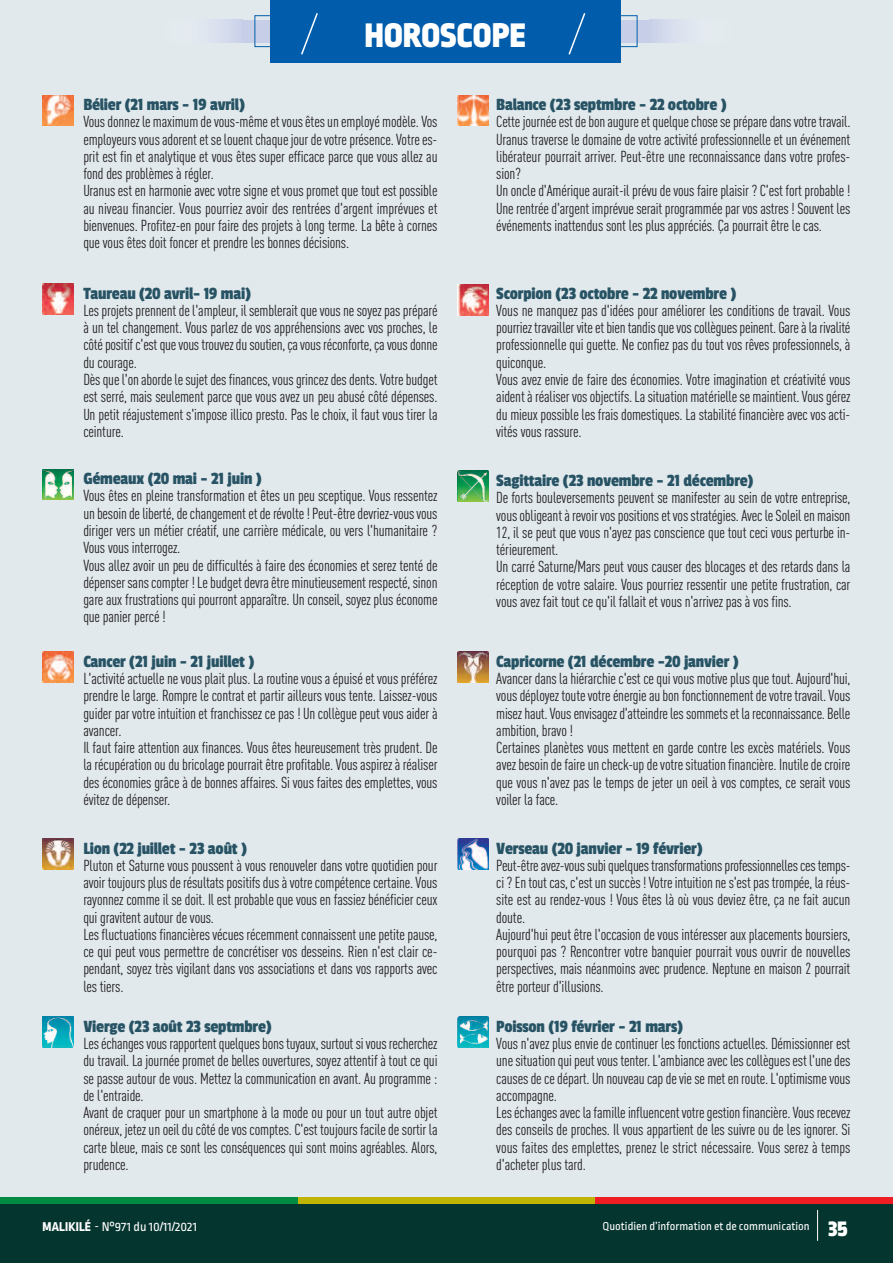
<style>
.page{position:relative;width:893px;height:1263px;background:#e1e9ed}
.page>*{position:absolute;margin:0;border:0;box-sizing:border-box;transform-origin:0 0}
.t1{font:900 36px "Ropa Sans Pro";letter-spacing:.01em;color:#fff}
.t2{font:18px "Passion One";letter-spacing:-.01em;color:#275364}
.t3{font:condensed 15.75px/17.2px "DIN Pro";letter-spacing:-.01em;color:#231f20}
.t4{font:13.5px "Ropa Sans Pro";color:#fff}
.t5{font:12px "Ropa Sans Pro";color:#fff}
.s1{font-weight:800}
.s2{font-weight:900;font-size:24px}
</style>
<div class="page">
<div style="left:242px;top:20px;width:407px;height:23px;background:#c7cfe8"></div>
<div style="left:271px;top:0;width:350px;height:63px;background:#015dac"></div>
<svg style="left:301px;top:13px;width:17px;height:42px"></svg>
<svg style="left:568px;top:13px;width:18px;height:42px"></svg>
<div style="left:159px;top:20px;width:83px;height:23px;background:linear-gradient(to right,#e9f0f0,#d1d8ec)"></div>
<div style="left:649px;top:20px;width:84px;height:23px;background:linear-gradient(to right,#cfd6ec,#e9f0f0)"></div>
<img style="left:43px;top:95px;width:31px;height:30px">
<img style="left:43px;top:284px;width:31px;height:30px">
<img style="left:43px;top:469px;width:31px;height:31px">
<img style="left:43px;top:652px;width:31px;height:31px">
<img style="left:43px;top:838px;width:31px;height:31px">
<img style="left:43px;top:1017px;width:31px;height:30px">
<img style="left:457px;top:95px;width:32px;height:31px">
<img style="left:457px;top:471px;width:32px;height:31px">
<img style="left:457px;top:285px;width:32px;height:30px">
<img style="left:457px;top:652px;width:32px;height:31px">
<img style="left:457px;top:838px;width:32px;height:31px">
<img style="left:457px;top:1017px;width:32px;height:30px">
<div style="left:0;top:1203px;width:893px;height:60px;background:#05352f"></div>
<div style="left:0;top:1197px;width:298px;height:6px;background:#008b43"></div>
<div style="left:298px;top:1197px;width:297px;height:6px;background:#c0b301"></div>
<div style="left:595px;top:1197px;width:298px;height:6px;background:#ee1d23"></div>
<hr style="left:817px;top:1210px;width:1px;height:31px;background:#fff">
<h1 class="t1" style="left:365px;top:23px;width:162px">HOROSCOPE</h1>
<p class="t2" style="left:83px;top:95px;width:163px">Bélier (21 mars - 19 avril)</p>
<p class="t3" style="left:83px;top:115px;width:356px">Vous donnez le maximum de vous-même et vous êtes un employé modèle. Vos employeurs vous adorent et se louent chaque jour de votre présence. Votre es&shy;prit est fin et analytique et vous êtes super efficace parce que vous allez au fond des problèmes à régler.<br>Uranus est en harmonie avec votre signe et vous promet que tout est possible au niveau financier. Vous pourriez avoir des rentrées d'argent imprévues et bienvenues. Profitez-en pour faire des projets à long terme. La bête à cornes que vous êtes doit foncer et prendre les bonnes décisions.</p>
<p class="t2" style="left:83px;top:284px;width:169px">Taureau (20 avril- 19 mai)</p>
<p class="t3" style="left:83px;top:303px;width:356px">Les projets prennent de l'ampleur, il semblerait que vous ne soyez pas préparé à un tel changement. Vous parlez de vos appréhensions avec vos proches, le côtépositifc'estquevoustrouvezdusoutien,çavousréconforte,çavousdonne du courage.<br>Dèsquel'onabordelesujetdesfinances,vousgrincezdesdents.Votrebudget est serré, mais seulement parce que vous avez un peu abusé côté dépenses.<br>Un petit réajustement s'impose illico presto. Pas le choix, il faut vous tirer la ceinture.</p>
<p class="t2" style="left:83px;top:469px;width:180px">Gémeaux (20 mai - 21 juin )</p>
<p class="t3" style="left:83px;top:489px;width:356px">Vous êtes en pleine transformation et êtes un peu sceptique. Vous ressentez unbesoindeliberté,dechangementetderévolte! Peut-êtredevriez-vousvous diriger vers un métier créatif, une carrière médicale, ou vers l'humanitaire ?<br>Vous vous interrogez.<br>Vous allez avoir un peu de difficultés à faire des économies et serez tenté de dépensersanscompter !Lebudgetdevraêtre minutieusement respecté,sinon gare aux frustrations qui pourront apparaître. Un conseil, soyez plus économe que panier percé !</p>
<p class="t2" style="left:83px;top:652px;width:172px">Cancer (21 juin - 21 juillet )</p>
<p class="t3" style="left:83px;top:671px;width:356px">L'activité actuelle ne vous plait plus. La routine vous a épuisé et vous préférez prendre le large. Rompre le contrat et partir ailleurs vous tente. Laissez-vous guider par votre intuition et franchissez ce pas ! Un collègue peut vous aider à avancer.<br>Il faut faire attention aux finances. Vous êtes heureusement très prudent. De la récupération ou du bricolage pourrait être profitable. Vous aspirez à réaliser des économies grâce à de bonnes affaires. Si vous faites des emplettes, vous évitez de dépenser.</p>
<p class="t2" style="left:83px;top:838px;width:165px">Lion (22 juillet - 23 août )</p>
<p class="t3" style="left:83px;top:858px;width:356px">Pluton et Saturne vous poussent à vous renouveler dans votre quotidien pour avoir toujours plus de résultats positifs dus à votre compétence certaine. Vous rayonnez comme il se doit. Il est probable que vous en fassiez bénéficier ceux qui gravitent autour de vous.<br>Les fluctuations financières vécues récemment connaissent une petite pause, ce qui peut vous permettre de concrétiser vos desseins. Rien n'est clair ce&shy;pendant, soyez très vigilant dans vos associations et dans vos rapports avec les tiers.</p>
<p class="t2" style="left:83px;top:1017px;width:190px">Vierge (23 août 23 septmbre)</p>
<p class="t3" style="left:83px;top:1036px;width:356px">Leséchangesvousrapportentquelquesbonstuyaux,surtoutsivousrecherchez du travail. La journée promet de belles ouvertures, soyez attentif à tout ce qui se passe autour de vous. Mettez la communication en avant. Au programme : de l'entraide.<br>Avant de craquer pour un smartphone à la mode ou pour un tout autre objet onéreux, jetez un oeil du côté de vos comptes. C'est toujours facile de sortir la carte bleue, mais ce sont les conséquences qui sont moins agréables. Alors, prudence.</p>
<p class="t2" style="left:496px;top:95px;width:232px">Balance (23 septmbre - 22 octobre )</p>
<p class="t3" style="left:496px;top:115px;width:356px">Cettejournéeestdebonaugureetquelquechosesepréparedansvotretravail.<br>Uranus traverse le domaine de votre activité professionnelle et un événement libérateur pourrait arriver. Peut-être une reconnaissance dans votre profes&shy;sion?<br>Un oncle d'Amérique aurait-il prévu de vous faire plaisir ? C'est fort probable !<br>Une rentrée d'argent imprévue serait programmée par vos astres ! Souvent les événements inattendus sont les plus appréciés. Ça pourrait être le cas.</p>
<p class="t2" style="left:496px;top:284px;width:242px">Scorpion (23 octobre - 22 novembre )</p>
<p class="t3" style="left:496px;top:303px;width:356px">Vous ne manquez pas d'idées pour améliorer les conditions de travail. Vous pourriez travaillerviteetbientandisquevoscollèguespeinent. Gareàlarivalité professionnelle qui guette. Ne confiez pas du tout vos rêves professionnels, à quiconque.<br>Vous avez envie de faire des économies. Votre imagination et créativité vous aident à réaliser vos objectifs. La situation matérielle se maintient. Vous gérez du mieux possible les frais domestiques. La stabilité financière avec vos acti&shy;vités vous rassure.</p>
<p class="t2" style="left:496px;top:471px;width:259px">Sagittaire (23 novembre - 21 décembre)</p>
<p class="t3" style="left:496px;top:491px;width:356px">De forts bouleversements peuvent se manifester au sein de votre entreprise, vousobligeantàrevoirvospositionsetvosstratégies.AvecleSoleilen maison 12, il se peut que vous n'ayez pas conscience que tout ceci vous perturbe in&shy;térieurement.<br>Un carré Saturne/Mars peut vous causer des blocages et des retards dans la réception de votre salaire. Vous pourriez ressentir une petite frustration, car vous avez fait tout ce qu'il fallait et vous n'arrivez pas à vos fins.</p>
<p class="t2" style="left:496px;top:652px;width:244px">Capricorne (21 décembre -20 janvier )</p>
<p class="t3" style="left:496px;top:671px;width:356px">Avancer dans la hiérarchie c'est ce qui vous motive plus que tout. Aujourd'hui, vousdéployez toutevotreénergieaubonfonctionnementdevotretravail.Vous misezhaut.Vousenvisagezd'atteindrelessommetset lareconnaissance. Belle ambition, bravo !<br>Certaines planètes vous mettent en garde contre les excès matériels. Vous avez besoin de faire un check-up de votre situation financière. Inutile de croire que vous n'avez pas le temps de jeter un oeil à vos comptes, ce serait vous voiler la face.</p>
<p class="t2" style="left:496px;top:838px;width:208px">Verseau (20 janvier - 19 février)</p>
<p class="t3" style="left:496px;top:858px;width:356px">Peut-êtreavez-voussubiquelquestransformationsprofessionnellescestemps&shy;ci?Entoutcas,c'estunsuccès!Votreintuitionnes'estpastrompée, laréus&shy;site est au rendez-vous ! Vous êtes là où vous deviez être, ça ne fait aucun doute.<br>Aujourd'hui peut être l'occasion de vous intéresser aux placements boursiers, pourquoi pas ? Rencontrer votre banquier pourrait vous ouvrir de nouvelles perspectives, mais néanmoins avec prudence. Neptune en maison 2 pourrait être porteur d'illusions.</p>
<p class="t2" style="left:496px;top:1017px;width:188px">Poisson (19 février - 21 mars)</p>
<p class="t3" style="left:496px;top:1036px;width:356px">Vous n'avez plus envie de continuer les fonctions actuelles. Démissionner est unesituationquipeutvoustenter.L'ambianceaveclescollèguesest l'unedes causes de ce départ. Un nouveau cap de vie se met en route. L'optimisme vous accompagne.<br>Leséchangesaveclafamilleinfluencentvotregestionfinancière.Vousrecevez des conseils de proches. Il vous appartient de les suivre ou de les ignorer. Si vous faites des emplettes, prenez le strict nécessaire. Vous serez à temps d'acheter plus tard.</p>
<p class="t4" style="left:43px;top:1222px;width:156px"><span class="s1">MALIKILé</span> - N°971 du 10/11/2021</p>
<p class="t5" style="left:603px;top:1222px;width:246px">Quotidien d’information et de communication <span class="s2">35</span></p>
</div>
